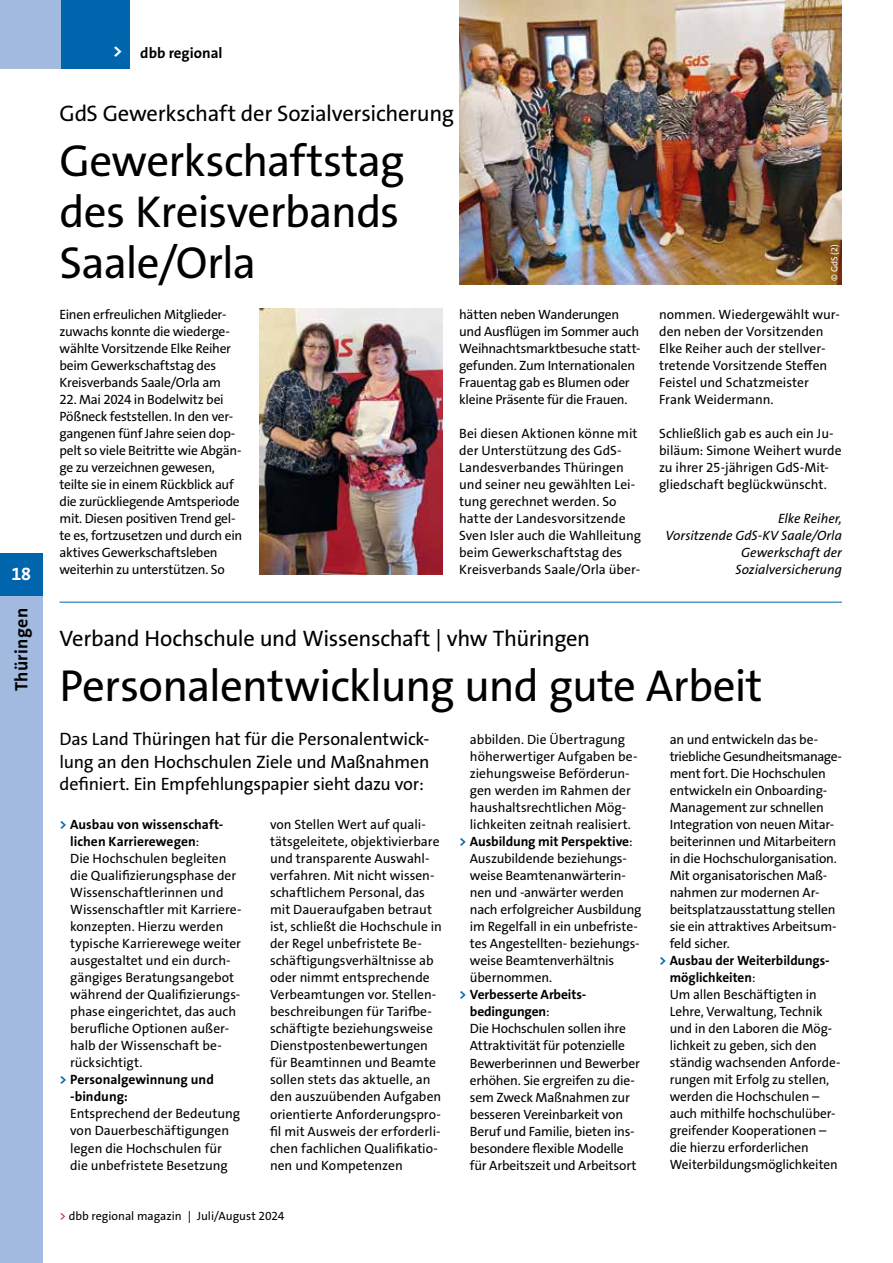
<style>
.page{position:relative;width:893px;height:1263px;background:#fff}
.page>*{position:absolute;margin:0;border:0;box-sizing:border-box;transform-origin:0 0}
.t1{font:45px/51px "The Sans Os F";letter-spacing:-.02em;color:#000;text-align:justify}
.t2{font:22.5px "The Sans Os F";letter-spacing:-.015em;color:#000}
.t3{font:18px/22.5px "The Sans Os F";letter-spacing:-.02em;color:#000;text-align:justify}
.t4{font:700 18px "The Sans Os F";letter-spacing:.02em;color:#000}
.t5{font:700 18px "The Sans Os F";color:#fff}
.t6{font:700 15px "The Sans Os F";color:#000}
.t7{font:13.5px/17px "The Sans Os F";letter-spacing:-.01em;color:#000}
.t8{font:700 13.5px "The Sans Os F";color:#000}
.t9{font:italic 13.5px/17px "The Sans Os F";color:#000;text-align:right}
.t10{font:13.5px "The Sans Os F";letter-spacing:-.035em;color:#000}
.t11{font:12px "The Sans Os F";color:#000}
.t12{font:9px "The Sans Os F";color:#fff}
.s1{font-size:18px;color:#fff}
.s2{color:#0065ac}
.s3{font-weight:400}
.s4{color:#c3006b}
</style>
<div class="page">
<img style="left:259px;top:309px;width:183px;height:265px">
<img style="left:459px;top:0;width:383px;height:285px">
<hr style="left:60px;top:602px;width:782px;height:1px;background:#0065ac">
<div style="left:0;top:0;width:130px;height:68px;background:#a2bae0"></div>
<div style="left:62px;top:0;width:68px;height:68px;background:#0065ac"></div>
<div style="left:0;top:595px;width:43px;height:668px;background:#a2bae0"></div>
<div style="left:0;top:553px;width:43px;height:42px;background:#0065ac"></div>
<h3 class="t5" style="left:11px;top:562px;width:21px">18</h3>
<h3 class="t4" style="left:10px;top:691px;width:85px;rotate:-90deg">Thüringen</h3>
<p class="t6" style="left:113px;top:44px;width:111px"><span class="s1">&gt;</span> dbb regional</p>
<h2 class="t2" style="left:60px;top:99px;width:396px">GdS Gewerkschaft der Sozialversicherung</h2>
<h1 class="t1" style="left:60px;top:136px;width:346px">Gewerkschaftstag des Kreisverbands Saale/Orla</h1>
<p class="t7" style="left:60px;top:306px;width:173px">Einen erfreulichen Mitglieder&shy;zuwachs konnte die wiederge&shy;wählte Vorsitzende Elke Reiher beim Gewerkschaftstag des<br>Kreisverbands Saale/Orla am</p>
<p class="t7" style="left:60px;top:391px;width:184px">22. Mai 2024 in Bodelwitz bei<br>Pößneck feststellen. In den ver&shy;gangenen fünf Jahre seien dop&shy;pelt so viele Beitritte wie Abgän&shy;ge zu verzeichnen gewesen, teilte sie in einem Rückblick auf die zurückliegende Amtsperiode mit. Diesen positiven Trend gel&shy;te es, fortzusetzen und durch ein aktives Gewerkschaftsleben weiterhin zu unterstützen. So</p>
<p class="t7" style="left:459px;top:306px;width:183px">hätten neben Wanderungen und Ausflügen im Sommer auch<br>Weihnachtsmarktbesuche statt&shy;gefunden. Zum Internationalen<br>Frauentag gab es Blumen oder kleine Präsente für die Frauen.</p>
<p class="t7" style="left:459px;top:425px;width:183px">Bei diesen Aktionen könne mit der Unterstützung des GdS-<br>Landesverbandes Thüringen und seiner neu gewählten Lei&shy;tung gerechnet werden. So hatte der Landesvorsitzende<br>Sven Isler auch die Wahlleitung beim Gewerkschaftstag des<br>Kreisverbands Saale/Orla über-</p>
<p class="t12" style="left:829px;top:281px;width:38px;rotate:-90deg">© GdS (2)</p>
<p class="t7" style="left:659px;top:306px;width:182px">nommen. Wiedergewählt wur&shy;den neben der Vorsitzenden<br>Elke Reiher auch der stellver&shy;tretende Vorsitzende Steffen<br>Feistel und Schatzmeister<br>Frank Weidermann.</p>
<p class="t7" style="left:659px;top:425px;width:184px">Schließlich gab es auch ein Ju&shy;biläum: Simone Weihert wurde zu ihrer 25-jährigen GdS-Mit&shy;gliedschaft beglückwünscht.</p>
<p class="t9" style="left:665px;top:510px;width:178px">Elke Reiher,<br>Vorsitzende GdS-KV Saale/Orla<br>Gewerkschaft der<br>Sozialversicherung</p>
<h2 class="t2" style="left:60px;top:624px;width:532px">Verband Hochschule und Wissenschaft | vhw Thüringen</h2>
<h1 class="t1" style="left:60px;top:661px;width:705px">Personalentwicklung und gute Arbeit</h1>
<h3 class="t3" style="left:60px;top:728px;width:371px">Das Land Thüringen hat für die Personalentwick&shy;lung an den Hochschulen Ziele und Maßnahmen definiert. Ein Empfehlungspapier sieht dazu vor:</h3>
<p class="t8" style="left:60px;top:816px;width:164px"><span class="s2">&gt;</span> Ausbau von wissenschaft-</p>
<p class="t8" style="left:70px;top:833px;width:131px">lichen Karrierewegen<span class="s3">:</span></p>
<p class="t7" style="left:70px;top:850px;width:158px">Die Hochschulen begleiten</p>
<p class="t7" style="left:70px;top:867px;width:168px">die Qualifizierungsphase der</p>
<p class="t7" style="left:70px;top:884px;width:155px">Wissenschaftlerinnen und</p>
<p class="t7" style="left:70px;top:901px;width:173px">Wissenschaftler mit Karriere-</p>
<p class="t7" style="left:70px;top:918px;width:155px">konzepten. Hierzu werden</p>
<p class="t7" style="left:70px;top:935px;width:172px">typische Karrierewege weiter</p>
<p class="t7" style="left:70px;top:952px;width:162px">ausgestaltet und ein durch-</p>
<p class="t7" style="left:70px;top:969px;width:166px">gängiges Beratungsangebot</p>
<p class="t7" style="left:70px;top:986px;width:172px">während der Qualifizierungs-</p>
<p class="t7" style="left:70px;top:1003px;width:168px">phase eingerichtet, das auch</p>
<p class="t7" style="left:70px;top:1020px;width:161px">berufliche Optionen außer-</p>
<p class="t7" style="left:70px;top:1037px;width:153px">halb der Wissenschaft be-</p>
<p class="t7" style="left:70px;top:1054px;width:74px">rücksichtigt.</p>
<p class="t8" style="left:60px;top:1071px;width:156px"><span class="s2">&gt;</span> Personalgewinnung und</p>
<p class="t8" style="left:70px;top:1088px;width:59px">-bindung:</p>
<p class="t7" style="left:70px;top:1105px;width:171px">Entsprechend der Bedeutung von Dauerbeschäftigungen legen die Hochschulen für die unbefristete Besetzung</p>
<p class="t7" style="left:470px;top:731px;width:157px">abbilden. Die Übertragung</p>
<p class="t7" style="left:470px;top:748px;width:169px">höherwertiger Aufgaben be-</p>
<p class="t7" style="left:470px;top:765px;width:161px">ziehungsweise Beförderun-</p>
<p class="t7" style="left:470px;top:782px;width:163px">gen werden im Rahmen der</p>
<p class="t7" style="left:470px;top:799px;width:158px">haushaltsrechtlichen Mög-</p>
<p class="t7" style="left:470px;top:816px;width:163px">lichkeiten zeitnah realisiert.</p>
<p class="t8" style="left:459px;top:833px;width:175px"><span class="s2">&gt;</span> Ausbildung mit Perspektive<span class="s3">:</span></p>
<p class="t7" style="left:470px;top:850px;width:158px">Auszubildende beziehungs-</p>
<p class="t7" style="left:470px;top:867px;width:158px">weise Beamtenanwärterin-</p>
<p class="t7" style="left:470px;top:884px;width:156px">nen und -anwärter werden</p>
<p class="t7" style="left:470px;top:901px;width:173px">nach erfolgreicher Ausbildung</p>
<p class="t7" style="left:470px;top:918px;width:170px">im Regelfall in ein unbefriste-</p>
<p class="t7" style="left:470px;top:935px;width:171px">tes Angestellten- beziehungs-</p>
<p class="t7" style="left:470px;top:952px;width:146px">weise Beamtenverhältnis</p>
<p class="t7" style="left:470px;top:969px;width:84px">übernommen.</p>
<p class="t8" style="left:459px;top:986px;width:127px"><span class="s2">&gt;</span> Verbesserte Arbeits-</p>
<p class="t8" style="left:470px;top:1003px;width:81px">bedingungen<span class="s3">:</span></p>
<p class="t7" style="left:470px;top:1020px;width:158px">Die Hochschulen sollen ihre</p>
<p class="t7" style="left:470px;top:1037px;width:157px">Attraktivität für potenzielle</p>
<p class="t7" style="left:470px;top:1054px;width:171px">Bewerberinnen und Bewerber</p>
<p class="t7" style="left:470px;top:1071px;width:166px">erhöhen. Sie ergreifen zu die-</p>
<p class="t7" style="left:470px;top:1088px;width:161px">sem Zweck Maßnahmen zur</p>
<p class="t7" style="left:470px;top:1105px;width:155px">besseren Vereinbarkeit von</p>
<p class="t7" style="left:470px;top:1122px;width:166px">Beruf und Familie, bieten ins-</p>
<p class="t7" style="left:470px;top:1139px;width:155px">besondere flexible Modelle</p>
<p class="t7" style="left:470px;top:1156px;width:168px">für Arbeitszeit und Arbeitsort</p>
<p class="t7" style="left:670px;top:731px;width:150px">an und entwickeln das be-</p>
<p class="t10" style="left:670px;top:748px;width:174px">triebliche Gesundheitsmanage-</p>
<p class="t7" style="left:670px;top:765px;width:158px">ment fort. Die Hochschulen</p>
<p class="t7" style="left:670px;top:782px;width:159px">entwickeln ein Onboarding-</p>
<p class="t7" style="left:670px;top:799px;width:156px">Management zur schnellen</p>
<p class="t7" style="left:670px;top:816px;width:166px">Integration von neuen Mitar-</p>
<p class="t7" style="left:670px;top:833px;width:168px">beiterinnen und Mitarbeitern</p>
<p class="t7" style="left:670px;top:850px;width:169px">in die Hochschulorganisation.</p>
<p class="t7" style="left:670px;top:867px;width:159px">Mit organisatorischen Maß-</p>
<p class="t7" style="left:670px;top:884px;width:151px">nahmen zur modernen Ar-</p>
<p class="t7" style="left:670px;top:901px;width:167px">beitsplatzausstattung stellen</p>
<p class="t7" style="left:670px;top:918px;width:168px">sie ein attraktives Arbeitsum-</p>
<p class="t7" style="left:670px;top:935px;width:62px">feld sicher.</p>
<p class="t8" style="left:659px;top:952px;width:172px"><span class="s2">&gt;</span> Ausbau der Weiterbildungs-</p>
<p class="t8" style="left:670px;top:969px;width:87px">möglichkeiten<span class="s3">:</span></p>
<p class="t7" style="left:670px;top:986px;width:148px">Um allen Beschäftigten in</p>
<p class="t7" style="left:670px;top:1003px;width:154px">Lehre, Verwaltung, Technik</p>
<p class="t7" style="left:670px;top:1020px;width:164px">und in den Laboren die Mög-</p>
<p class="t7" style="left:670px;top:1037px;width:149px">lichkeit zu geben, sich den</p>
<p class="t7" style="left:670px;top:1054px;width:172px">ständig wachsenden Anforde-</p>
<p class="t7" style="left:670px;top:1071px;width:161px">rungen mit Erfolg zu stellen,</p>
<p class="t7" style="left:670px;top:1088px;width:151px">werden die Hochschulen –</p>
<p class="t7" style="left:670px;top:1105px;width:167px">auch mithilfe hochschulüber-</p>
<p class="t7" style="left:670px;top:1122px;width:158px">greifender Kooperationen –</p>
<p class="t7" style="left:670px;top:1139px;width:141px">die hierzu erforderlichen</p>
<p class="t7" style="left:670px;top:1156px;width:169px">Weiterbildungsmöglichkeiten</p>
<p class="t7" style="left:270px;top:816px;width:173px">von Stellen Wert auf quali&shy;tätsgeleitete, objektivierbare und transparente Auswahl&shy;verfahren. Mit nicht wissen&shy;schaftlichem Personal, das mit Daueraufgaben betraut ist, schließt die Hochschule in der Regel unbefristete Be&shy;schäftigungsverhältnisse ab oder nimmt entsprechende<br>Verbeamtungen vor. Stellen&shy;beschreibungen für Tarifbe&shy;schäftigte beziehungsweise<br>Dienstpostenbewertungen für Beamtinnen und Beamte sollen stets das aktuelle, an den auszuübenden Aufgaben orientierte Anforderungspro&shy;fil mit Ausweis der erforderli&shy;chen fachlichen Qualifikatio&shy;nen und Kompetenzen</p>
<p class="t11" style="left:60px;top:1208px;width:226px"><span class="s4">&gt;</span> dbb regional magazin | Juli/August 2024</p>
</div>
